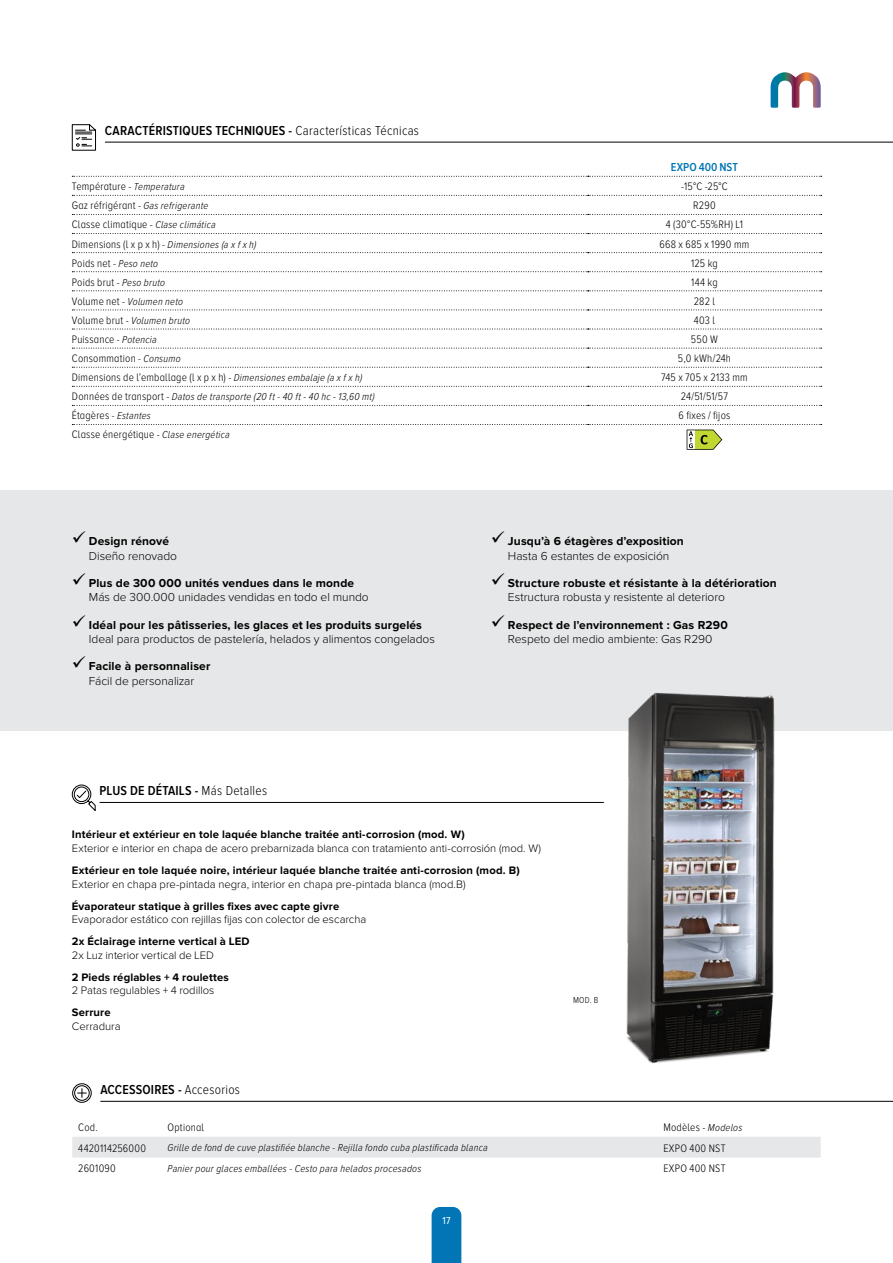
<style>
.page{position:relative;width:893px;height:1263px;background:#fff}
.page>*{position:absolute;margin:0;border:0;box-sizing:border-box;transform-origin:0 0}
.t1{font:600 13.5px "Proxima Nova Cond";letter-spacing:.015em;color:#000}
.t2{font:300 12px "Proxima Nova";letter-spacing:-.005em;color:#000}
.t3{font:700 12px "Proxima Nova";letter-spacing:.01em;color:#000}
.t4{font:600 12px "Proxima Nova A Cond";color:#0175b5}
.t5{font:300 11.25px "Proxima Nova A Cond";letter-spacing:.02em;color:#000}
.t6{font:300 11.25px "Proxima Nova";color:#000}
.t7{font:700 11.25px "Proxima Nova";letter-spacing:.015em;color:#000}
.t8{font:italic 300 10.5px "Proxima Nova A Cond";letter-spacing:.025em;color:#000}
.t9{font:10.5px "Proxima Nova Cond";color:#fff}
.t10{font:300 9px "Proxima Nova A Cond";color:#000}
.s1{font-weight:300}
.s2{font-style:italic;font-size:10.5px}
.s3{font-style:normal;font-size:11.25px}
</style>
<div class="page">
<svg style="left:771px;top:72px;width:50px;height:36px"></svg>
<hr style="left:100px;top:1101px;width:793px;height:1px;background:#000">
<svg style="left:72px;top:1083px;width:20px;height:20px"></svg>
<div style="left:72px;top:1137px;width:749px;height:20px;background:#e6e7e8"></div>
<div style="left:0;top:490px;width:893px;height:241px;background:#e6e7e8"></div>
<hr style="left:105px;top:142px;width:788px;height:1px;background:#000">
<svg style="left:72px;top:124px;width:24px;height:27px"></svg>
<svg style="left:72px;top:176px;width:750px;height:1px"></svg>
<svg style="left:72px;top:195px;width:750px;height:1px"></svg>
<svg style="left:72px;top:214px;width:750px;height:1px"></svg>
<svg style="left:72px;top:233px;width:750px;height:1px"></svg>
<svg style="left:72px;top:252px;width:750px;height:1px"></svg>
<svg style="left:72px;top:271px;width:750px;height:1px"></svg>
<svg style="left:72px;top:290px;width:750px;height:1px"></svg>
<svg style="left:72px;top:310px;width:750px;height:1px"></svg>
<svg style="left:72px;top:329px;width:750px;height:1px"></svg>
<svg style="left:72px;top:348px;width:750px;height:1px"></svg>
<svg style="left:72px;top:367px;width:750px;height:1px"></svg>
<svg style="left:72px;top:386px;width:750px;height:1px"></svg>
<svg style="left:72px;top:405px;width:750px;height:1px"></svg>
<svg style="left:72px;top:424px;width:750px;height:26px"></svg>
<hr style="left:100px;top:802px;width:504px;height:1px;background:#000">
<svg style="left:72px;top:784px;width:24px;height:27px"></svg>
<img style="left:584px;top:692px;width:212px;height:409px">
<div style="left:432px;top:1207px;width:29px;height:56px;background:#0175b5"></div>
<p class="t1" style="left:105px;top:123px;width:316px">CARACTÉRISTIQUES TECHNIQUES - <span class="s1">Características Técnicas</span></p>
<p class="t4" style="left:671px;top:161px;width:69px">EXPO 400 NST</p>
<p class="t5" style="left:72px;top:180px;width:114px">Température - <span class="s2">Temperatura</span></p>
<p class="t5" style="left:681px;top:180px;width:48px">-15°C -25°C</p>
<p class="t5" style="left:72px;top:200px;width:138px">Gaz réfrigérant - <span class="s2">Gas refrigerante</span></p>
<p class="t5" style="left:693px;top:200px;width:24px">R290</p>
<p class="t5" style="left:72px;top:219px;width:145px">Classe climatique - <span class="s2">Clase climática</span></p>
<p class="t5" style="left:666px;top:219px;width:79px">4 (30°C-55%RH) L1</p>
<p class="t5" style="left:72px;top:238px;width:186px">Dimensions (l x p x h) - <span class="s2">Dimensiones (a x f x h)</span></p>
<p class="t5" style="left:660px;top:238px;width:91px">668 x 685 x 1990 mm</p>
<p class="t5" style="left:72px;top:257px;width:88px">Poids net - <span class="s2">Peso neto</span></p>
<p class="t5" style="left:691px;top:257px;width:28px">125 kg</p>
<p class="t5" style="left:72px;top:276px;width:95px">Poids brut - <span class="s2">Peso bruto</span></p>
<p class="t5" style="left:691px;top:276px;width:28px">144 kg</p>
<p class="t8" style="left:72px;top:296px;width:113px"><span class="s3">Volume net -</span> Volumen neto</p>
<p class="t5" style="left:694px;top:295px;width:23px">282 l</p>
<p class="t8" style="left:72px;top:315px;width:120px"><span class="s3">Volume brut -</span> Volumen bruto</p>
<p class="t5" style="left:694px;top:314px;width:23px">403 l</p>
<p class="t5" style="left:72px;top:333px;width:86px">Puissance <span class="s2">- Potencia</span></p>
<p class="t5" style="left:691px;top:333px;width:28px">550 W</p>
<p class="t5" style="left:72px;top:352px;width:110px">Consommation <span class="s2">- Consumo</span></p>
<p class="t5" style="left:678px;top:352px;width:55px">5,0 kWh/24h</p>
<p class="t5" style="left:72px;top:371px;width:292px">Dimensions de l’emballage (l x p x h) - <span class="s2">Dimensiones embalaje (a x f x h)</span></p>
<p class="t5" style="left:661px;top:371px;width:88px">745 x 705 x 2133 mm</p>
<p class="t8" style="left:72px;top:391px;width:304px"><span class="s3">Données de transport -</span> Datos de transporte (20 ft - 40 ft - 40 hc - 13,60 mt)</p>
<p class="t5" style="left:681px;top:390px;width:49px">24/51/51/57</p>
<p class="t8" style="left:72px;top:410px;width:80px"><span class="s3">Étagères</span> - Estantes</p>
<p class="t5" style="left:679px;top:410px;width:53px">6 fixes / fijos</p>
<p class="t5" style="left:72px;top:429px;width:159px">Classe énergétique - <span class="s2">Clase energética</span></p>
<p class="t3" style="left:89px;top:534px;width:82px">Design rénové</p>
<p class="t2" style="left:89px;top:549px;width:90px">Diseño renovado</p>
<p class="t3" style="left:89px;top:576px;width:267px">Plus de 300 000 unités vendues dans le monde</p>
<p class="t2" style="left:89px;top:590px;width:281px">Más de 300.000 unidades vendidas en todo el mundo</p>
<p class="t3" style="left:89px;top:618px;width:335px">Idéal pour les pâtisseries, les glaces et les produits surgelés</p>
<p class="t2" style="left:89px;top:632px;width:347px">Ideal para productos de pastelería, helados y alimentos congelados</p>
<p class="t3" style="left:89px;top:659px;width:123px">Facile à personnaliser</p>
<p class="t2" style="left:89px;top:674px;width:107px">Fácil de personalizar</p>
<p class="t1" style="left:100px;top:783px;width:169px">PLUS DE DÉTAILS - <span class="s1">Más Detalles</span></p>
<p class="t3" style="left:508px;top:534px;width:177px">Jusqu’à 6 étagères d’exposition</p>
<p class="t2" style="left:508px;top:549px;width:163px">Hasta 6 estantes de exposición</p>
<p class="t3" style="left:508px;top:576px;width:270px">Structure robuste et résistante à la détérioration</p>
<p class="t2" style="left:508px;top:590px;width:218px">Estructura robusta y resistente al deterioro</p>
<p class="t3" style="left:508px;top:618px;width:221px">Respect de l’environnement : Gas R290</p>
<p class="t2" style="left:508px;top:632px;width:206px">Respeto del medio ambiente: Gas R290</p>
<p class="t7" style="left:72px;top:828px;width:394px">Intérieur et extérieur en tole laquée blanche traitée anti-corrosion (mod. W)</p>
<p class="t6" style="left:72px;top:842px;width:471px">Exterior e interior en chapa de acero prebarnizada blanca con tratamiento anti-corrosión (mod. W)</p>
<p class="t7" style="left:72px;top:864px;width:449px">Extérieur en tole laquée noire, intérieur laquée blanche traitée anti-corrosion (mod. B)</p>
<p class="t6" style="left:72px;top:877px;width:395px">Exterior en chapa pre-pintada negra, interior en chapa pre-pintada blanca (mod.B)</p>
<p class="t7" style="left:72px;top:899px;width:269px">Évaporateur statique à grilles fixes avec capte givre</p>
<p class="t6" style="left:72px;top:913px;width:296px">Evaporador estático con rejillas fijas con colector de escarcha</p>
<p class="t7" style="left:72px;top:935px;width:179px">2x Éclairage interne vertical à LED</p>
<p class="t6" style="left:72px;top:948px;width:144px">2x Luz interior vertical de LED</p>
<p class="t7" style="left:72px;top:970px;width:159px">2 Pieds réglables + 4 roulettes</p>
<p class="t6" style="left:72px;top:984px;width:144px">2 Patas regulables + 4 rodillos</p>
<p class="t7" style="left:72px;top:1006px;width:40px">Serrure</p>
<p class="t6" style="left:72px;top:1019px;width:50px">Cerradura</p>
<p class="t1" style="left:100px;top:1082px;width:141px">ACCESSOIRES - <span class="s1">Accesorios</span></p>
<p class="t10" style="left:573px;top:995px;width:27px">MOD. B</p>
<p class="t5" style="left:78px;top:1121px;width:21px">Cod.</p>
<p class="t5" style="left:168px;top:1121px;width:38px">Optional</p>
<p class="t5" style="left:663px;top:1121px;width:80px">Modèles - <span class="s2">Modelos</span></p>
<p class="t5" style="left:78px;top:1142px;width:69px">4420114256000</p>
<p class="t8" style="left:168px;top:1142px;width:322px">Grille de fond de cuve plastifiée blanche - Rejilla fondo cuba plastificada blanca</p>
<p class="t5" style="left:663px;top:1142px;width:64px">EXPO 400 NST</p>
<p class="t5" style="left:78px;top:1163px;width:39px">2601090</p>
<p class="t8" style="left:168px;top:1163px;width:255px">Panier pour glaces emballées - Cesto para helados procesados</p>
<p class="t5" style="left:663px;top:1163px;width:64px">EXPO 400 NST</p>
<p class="t9" style="left:442px;top:1214px;width:10px">17</p>
</div>
